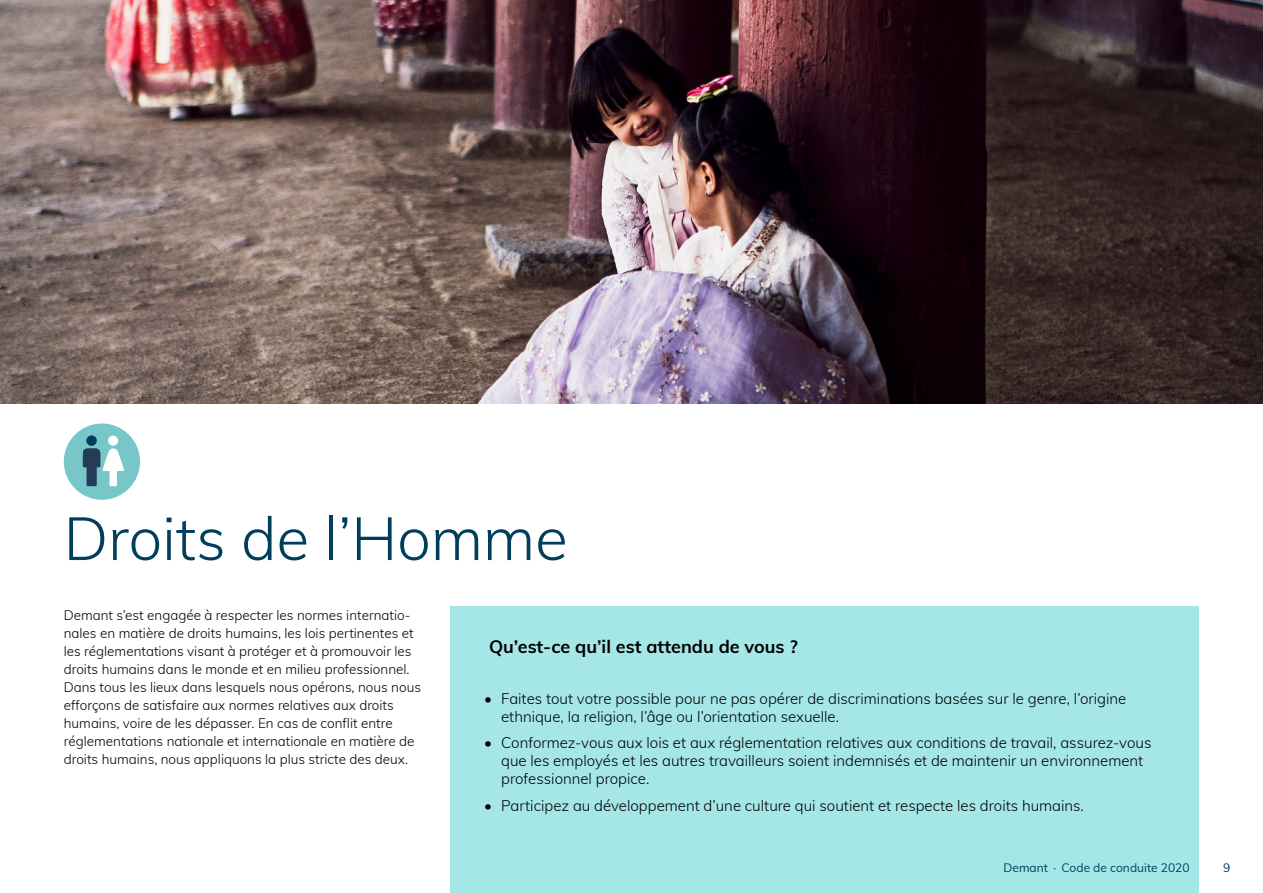
<style>
.page{position:relative;width:1263px;height:893px;background:#fff}
.page>*{position:absolute;margin:0;border:0;box-sizing:border-box;transform-origin:0 0}
.t1{font:300 60px "Muli";color:#003e5c}
.t2{font:700 18px "Muli";color:#000}
.t3{font:300 15px/18px "Muli";color:#000}
.t4{font:300 13.5px/18px "Muli";color:#000}
.t5{font:12px "Muli";color:#003e5c}
</style>
<div class="page">
<div style="left:451px;top:606px;width:748px;height:287px;background:#a5e7e7"></div>
<img style="left:0;top:0;width:1263px;height:404px">
<div style="left:64px;top:423px;width:76px;height:77px;background:#77c7c8;border-radius:50%"></div>
<svg style="left:83px;top:435px;width:41px;height:51px"></svg>
<div style="left:86px;top:435px;width:11px;height:11px;background:#003e5c;border-radius:50%"></div>
<h1 class="t1" style="left:64px;top:495px;width:505px">Droits de l’Homme</h1>
<p class="t4" style="left:64px;top:605px;width:359px">Demant s’est engagée à respecter les normes internatio&shy;nales en matière de droits humains, les lois pertinentes et les réglementations visant à protéger et à promouvoir les droits humains dans le monde et en milieu professionnel.<br>Dans tous les lieux dans lesquels nous opérons, nous nous efforçons de satisfaire aux normes relatives aux droits humains, voire de les dépasser. En cas de conflit entre réglementations nationale et internationale en matière de droits humains, nous appliquons la plus stricte des deux.</p>
<h2 class="t2" style="left:489px;top:633px;width:310px">Qu’est-ce qu’il est attendu de vous ?</h2>
<p class="t3" style="left:501px;top:689px;width:627px;text-indent:-17px">• Faites tout votre possible pour ne pas opérer de discriminations basées sur le genre, l’origine ethnique, la religion, l’âge ou l’orientation sexuelle.</p>
<p class="t3" style="left:501px;top:733px;width:652px;text-indent:-17px">• Conformez-vous aux lois et aux réglementation relatives aux conditions de travail, assurez-vous que les employés et les autres travailleurs soient indemnisés et de maintenir un environnement professionnel propice.</p>
<p class="t3" style="left:484px;top:796px;width:601px">• Participez au développement d’une culture qui soutient et respecte les droits humains.</p>
<p class="t5" style="left:1003px;top:859px;width:188px">Demant ∙ Code de conduite 2020</p>
<p class="t5" style="left:1223px;top:859px;width:9px">9</p>
</div>
